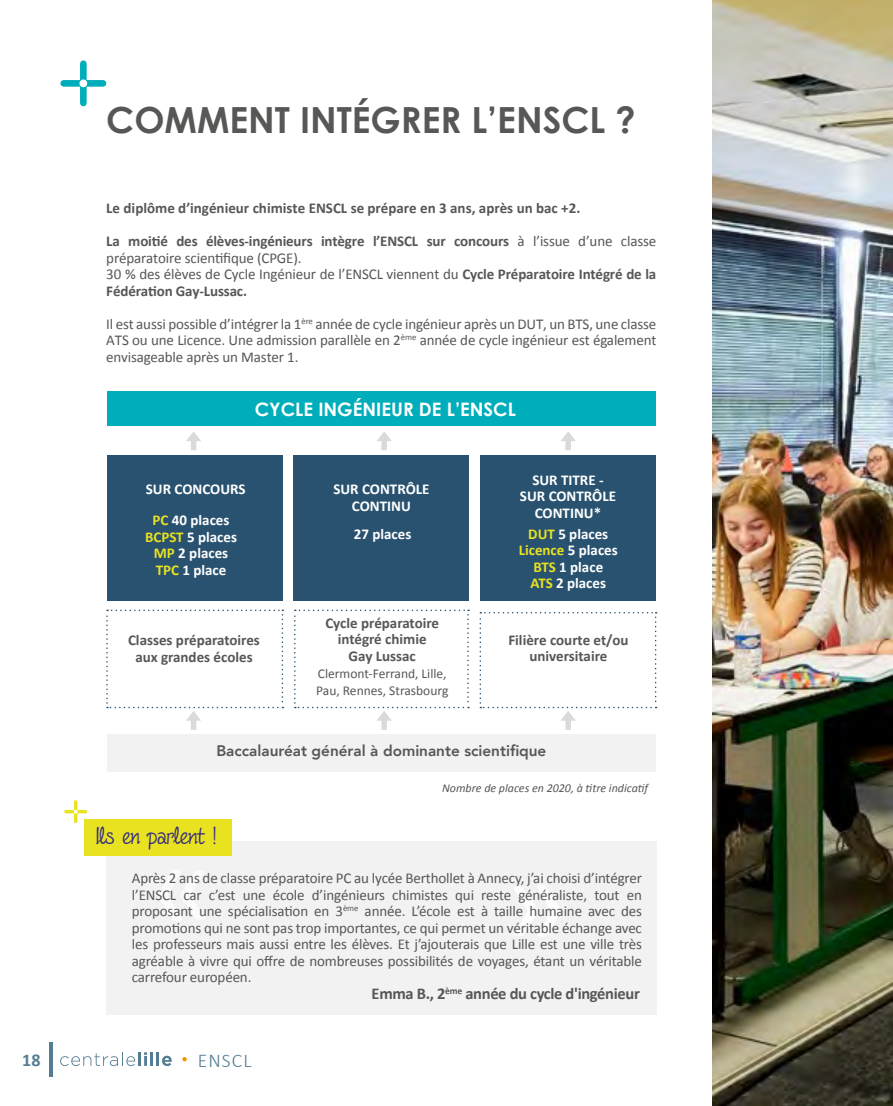
<style>
.page{position:relative;width:893px;height:1106px;background:#fff}
.page>*{position:absolute;margin:0;border:0;box-sizing:border-box;transform-origin:0 0}
.t1{font:700 36px "Century Gothic";color:#575756}
.t2{font:27px "Fineliner Script";color:#312783}
.t3{font:300 19.5px "Calibri";letter-spacing:.06em;color:#547d94}
.t4{font:700 18.6px "Century Gothic";color:#fff}
.t5{font:700 18px "Calibri";color:#547d94}
.t6{font:700 16.5px "Calibri";letter-spacing:-.02em;color:#575756}
.t7{font:800 15.3px "Avenir";color:#575756}
.t8{font:15px/16.5px "Calibri";letter-spacing:-.01em;color:#575756;text-align:justify}
.t9{font:700 15px/16.5px "Calibri";color:#575756;text-align:center}
.t10{font:700 15px/16.5px "Calibri";color:#fff;text-align:center}
.t11{font:13.5px/16.5px "Calibri";color:#575756}
.t12{font:italic 12px "Calibri";color:#575756}
.s1{font-weight:400}
.s2{color:#e8e221}
</style>
<div class="page">
<hr style="left:50px;top:1042px;width:3px;height:34px;background:#547d94">
<svg style="left:60px;top:1052px;width:112px;height:14px"></svg>
<svg style="left:182px;top:1057px;width:5px;height:4px"></svg>
<div style="left:64px;top:80px;width:39px;height:7px;background:#00adba"></div>
<div style="left:80px;top:64px;width:7px;height:39px;background:#00adba"></div>
<svg style="left:79px;top:79px;width:8px;height:8px"></svg>
<div style="left:107px;top:733px;width:549px;height:38px;background:#f2f2f2"></div>
<div style="left:107px;top:455px;width:175px;height:146px;background:#295270"></div>
<div style="left:294px;top:455px;width:175px;height:146px;background:#295270"></div>
<div style="left:480px;top:455px;width:176px;height:146px;background:#295270"></div>
<div style="left:107px;top:391px;width:549px;height:34px;background:#00adba"></div>
<svg style="left:186px;top:431px;width:15px;height:19px"></svg>
<svg style="left:377px;top:431px;width:15px;height:19px"></svg>
<svg style="left:561px;top:431px;width:15px;height:19px"></svg>
<img style="left:712px;top:0;width:181px;height:1106px">
<div style="left:106px;top:841px;width:550px;height:173px;background:#f2f2f2"></div>
<svg style="left:106px;top:609px;width:177px;height:120px"></svg>
<svg style="left:294px;top:609px;width:175px;height:120px"></svg>
<svg style="left:480px;top:612px;width:177px;height:117px"></svg>
<hr style="left:66px;top:810px;width:19px;height:3px;background:#e8e221">
<hr style="left:74px;top:802px;width:3px;height:19px;background:#e8e221">
<svg style="left:74px;top:809px;width:4px;height:4px"></svg>
<div style="left:84px;top:819px;width:148px;height:36px;background:#e8e221"></div>
<hr style="left:892px;top:892px;width:1px;height:102px;background:#e8e221">
<h1 class="t1" style="left:106px;top:93px;width:531px">COMMENT INTÉGRER L’ENSCL ?</h1>
<p class="t9" style="left:106px;top:199px;width:476px">Le diplôme d’ingénieur chimiste ENSCL se prépare en 3 ans, après un bac +2.</p>
<p class="t9" style="left:106px;top:232px;width:552px;text-align:left">La moitié des élèves-ingénieurs intègre l’ENSCL sur concours <span class="s1">à l’issue d’une classe préparatoire scientifique (CPGE).<br>30 % des élèves de Cycle Ingénieur de l’ENSCL viennent du</span> Cycle Préparatoire Intégré de la Fédération Gay-Lussac.</p>
<p class="t8" style="left:106px;top:315px;width:552px">Il est aussi possible d’intégrer la 1<sup>ère</sup> année de cycle ingénieur après un DUT, un BTS, une classe ATS ou une Licence. Une admission parallèle en 2<sup>ème</sup> année de cycle ingénieur est également envisageable après un Master 1.</p>
<p class="t4" style="left:255px;top:395px;width:263px">CYCLE INGÉNIEUR DE L’ENSCL</p>
<p class="t10" style="left:146px;top:480px;width:101px">SUR CONCOURS</p>
<p class="t10" style="left:333px;top:480px;width:98px">SUR CONTRÔLE<br>CONTINU</p>
<p class="t10" style="left:520px;top:471px;width:98px">SUR TITRE -<br>SUR CONTRÔLE<br>CONTINU*</p>
<p class="t10" style="left:145px;top:511px;width:94px"><span class="s2">PC</span> 40 places<br><span class="s2">BCPST</span> 5 places<br><span class="s2">MP</span> 2 places<br><span class="s2">TPC</span> 1 place</p>
<p class="t10" style="left:354px;top:525px;width:59px">27 places</p>
<p class="t10" style="left:519px;top:525px;width:101px"><span class="s2">DUT</span> 5 places<br><span class="s2">Licence</span> 5 places<br><span class="s2">BTS</span> 1 place<br><span class="s2">ATS</span> 2 places</p>
<p class="t9" style="left:128px;top:631px;width:133px">Classes préparatoires aux grandes écoles</p>
<p class="t9" style="left:325px;top:613px;width:115px">Cycle préparatoire intégré chimie<br>Gay Lussac</p>
<p class="t11" style="left:316px;top:665px;width:134px">Clermont-Ferrand, Lille,<br>Pau, Rennes, Strasbourg</p>
<p class="t9" style="left:508px;top:631px;width:122px">Filière courte et/ou universitaire</p>
<p class="t7" style="left:216px;top:739px;width:331px">Baccalauréat général à dominante scientifique</p>
<h2 class="t2" style="left:95px;top:821px;width:124px">Ils en parlent !</h2>
<p class="t12" style="left:442px;top:780px;width:207px">Nombre de places en 2020, à titre indicatif</p>
<p class="t8" style="left:132px;top:869px;width:512px">Après 2 ans de classe préparatoire PC au lycée Berthollet à Annecy, j’ai choisi d’intégrer l’ENSCL car c’est une école d’ingénieurs chimistes qui reste généraliste, tout en</p>
<p class="t8" style="left:132px;top:902px;width:512px">proposant une spécialisation en 3<sup>ème</sup> année. L’école est à taille humaine avec des promotions qui ne sont pas trop importantes, ce qui permet un véritable échange avec les professeurs mais aussi entre les élèves. Et j’ajouterais que Lille est une ville très agréable à vivre qui offre de nombreuses possibilités de voyages, étant un véritable carrefour européen.</p>
<p class="t6" style="left:372px;top:983px;width:270px">Emma B., 2<sup>ème</sup> année du cycle d'ingénieur</p>
<p class="t5" style="left:22px;top:1048px;width:20px">18</p>
<h3 class="t3" style="left:198px;top:1047px;width:56px">ENSCL</h3>
</div>
